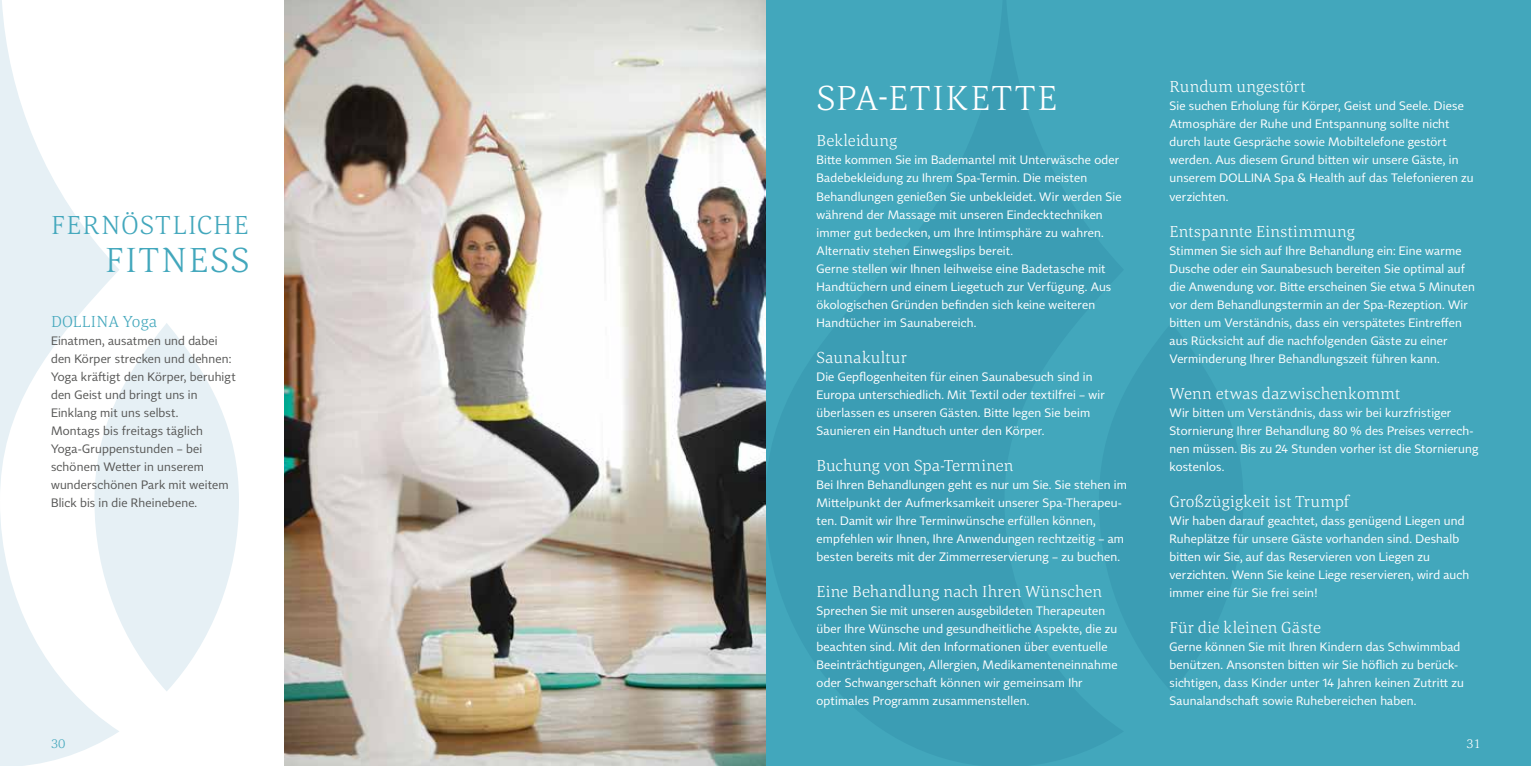
<style>
.page{position:relative;width:1531px;height:766px;background:#fff}
.page>*{position:absolute;margin:0;border:0;box-sizing:border-box;transform-origin:0 0}
.t1{font:300 36px "Corda";letter-spacing:.045em;color:#fff}
.t2{font:300 36px "Corda";letter-spacing:.05em;color:#42a7bc}
.t3{font:300 27px "Corda";letter-spacing:.045em;color:#42a7bc}
.t4{font:300 16.5px "Corda";letter-spacing:.01em;color:#fff}
.t5{font:300 16.5px "Corda";letter-spacing:.005em;color:#42a7bc}
.t6{font:300 13.5px "Corda";color:#42a7bc}
.t7{font:300 13.5px "Corda";color:#fff}
.t8{font:12px/18px "Tabac Sans";letter-spacing:.015em;color:#fff}
.t9{font:12px/18px "Tabac Sans";letter-spacing:.015em;color:#575756}
</style>
<div class="page">
<div style="left:765px;top:0;width:766px;height:765px;background:#42a7bc"></div>
<div style="left:1099px;top:323px;width:144px;height:368px;background:#3b9db4;border-radius:50%"></div>
<img style="left:285px;top:0;width:480px;height:765px">
<div style="left:94px;top:323px;width:145px;height:368px;background:#e6f0f5;border-radius:50%"></div>
<svg style="left:0;top:0;width:119px;height:765px"></svg>
<h2 class="t3" style="left:51px;top:207px;width:199px">FERNÖSTLICHE</h2>
<h1 class="t2" style="left:105px;top:236px;width:146px">FITNESS</h1>
<h3 class="t5" style="left:51px;top:310px;width:107px">DOLLINA Yoga</h3>
<p class="t9" style="left:51px;top:331px;width:186px">Einatmen, ausatmen und dabei den Körper strecken und dehnen:<br>Yoga kräftigt den Körper, beruhigt den Geist und bringt uns in<br>Einklang mit uns selbst.<br>Montags bis freitags täglich<br>Yoga-Gruppenstunden – bei schönem Wetter in unserem wunderschönen Park mit weitem<br>Blick bis in die Rheinebene.</p>
<h1 class="t1" style="left:817px;top:74px;width:242px">SPA-ETIKETTE</h1>
<h3 class="t4" style="left:1169px;top:76px;width:137px">Rundum ungestört</h3>
<p class="t8" style="left:1169px;top:97px;width:306px">Sie suchen Erholung für Körper, Geist und Seele. Diese Atmosphäre der Ruhe und Entspannung sollte nicht durch laute Gespräche sowie Mobiltelefone gestört werden. Aus diesem Grund bitten wir unsere Gäste, in unserem DOLLINA Spa &amp; Health auf das Telefonieren zu verzichten.</p>
<h3 class="t4" style="left:1169px;top:220px;width:187px">Entspannte Einstimmung</h3>
<p class="t8" style="left:1169px;top:241px;width:307px">Stimmen Sie sich auf Ihre Behandlung ein: Eine warme Dusche oder ein Saunabesuch bereiten Sie optimal auf die Anwendung vor. Bitte erscheinen Sie etwa 5 Minuten vor dem Behandlungstermin an der Spa-Rezeption. Wir bitten um Verständnis, dass ein verspätetes Eintreffen aus Rücksicht auf die nachfolgenden Gäste zu einer Verminderung Ihrer Behandlungszeit führen kann.</p>
<h3 class="t4" style="left:1169px;top:382px;width:232px">Wenn etwas dazwischenkommt</h3>
<p class="t8" style="left:1169px;top:403px;width:310px">Wir bitten um Verständnis, dass wir bei kurzfristiger Stornierung Ihrer Behandlung 80 % des Preises verrech&shy;nen müssen. Bis zu 24 Stunden vorher ist die Stornierung kostenlos.</p>
<h3 class="t4" style="left:1169px;top:490px;width:181px">Großzügigkeit ist Trumpf</h3>
<p class="t8" style="left:1169px;top:511px;width:301px">Wir haben darauf geachtet, dass genügend Liegen und Ruheplätze für unsere Gäste vorhanden sind. Deshalb bitten wir Sie, auf das Reservieren von Liegen zu verzichten. Wenn Sie keine Liege reservieren, wird auch immer eine für Sie frei sein!</p>
<h3 class="t4" style="left:1169px;top:616px;width:153px">Für die kleinen Gäste</h3>
<p class="t8" style="left:1169px;top:637px;width:296px">Gerne können Sie mit Ihren Kindern das Schwimmbad benützen. Ansonsten bitten wir Sie höflich zu berück&shy;sichtigen, dass Kinder unter 14 Jahren keinen Zutritt zu Saunalandschaft sowie Ruhebereichen haben.</p>
<h3 class="t4" style="left:816px;top:130px;width:82px">Bekleidung</h3>
<p class="t8" style="left:816px;top:151px;width:306px">Bitte kommen Sie im Bademantel mit Unterwäsche oder Badebekleidung zu Ihrem Spa-Termin. Die meisten Behandlungen genießen Sie unbekleidet. Wir werden Sie während der Massage mit unseren Eindecktechniken immer gut bedecken, um Ihre Intimsphäre zu wahren.<br>Alternativ stehen Einwegslips bereit.<br>Gerne stellen wir Ihnen leihweise eine Badetasche mit Handtüchern und einem Liegetuch zur Verfügung. Aus ökologischen Gründen befinden sich keine weiteren Handtücher im Saunabereich.</p>
<h3 class="t4" style="left:816px;top:346px;width:92px">Saunakultur</h3>
<p class="t8" style="left:816px;top:367px;width:290px">Die Gepflogenheiten für einen Saunabesuch sind in Europa unterschiedlich. Mit Textil oder textilfrei – wir überlassen es unseren Gästen. Bitte legen Sie beim Saunieren ein Handtuch unter den Körper.</p>
<h3 class="t4" style="left:816px;top:454px;width:198px">Buchung von Spa-Terminen</h3>
<p class="t8" style="left:816px;top:475px;width:312px">Bei Ihren Behandlungen geht es nur um Sie. Sie stehen im Mittelpunkt der Aufmerksamkeit unserer Spa-Therapeu&shy;ten. Damit wir Ihre Terminwünsche erfüllen können, empfehlen wir Ihnen, Ihre Anwendungen rechtzeitig – am besten bereits mit der Zimmerreservierung – zu buchen.</p>
<h3 class="t4" style="left:816px;top:580px;width:287px">Eine Behandlung nach Ihren Wünschen</h3>
<p class="t8" style="left:816px;top:601px;width:303px">Sprechen Sie mit unseren ausgebildeten Therapeuten über Ihre Wünsche und gesundheitliche Aspekte, die zu beachten sind. Mit den Informationen über eventuelle Beeinträchtigungen, Allergien, Medikamenteneinnahme oder Schwangerschaft können wir gemeinsam Ihr optimales Programm zusammenstellen.</p>
<p class="t6" style="left:51px;top:734px;width:16px">30</p>
<p class="t7" style="left:1466px;top:734px;width:16px">31</p>
</div>
